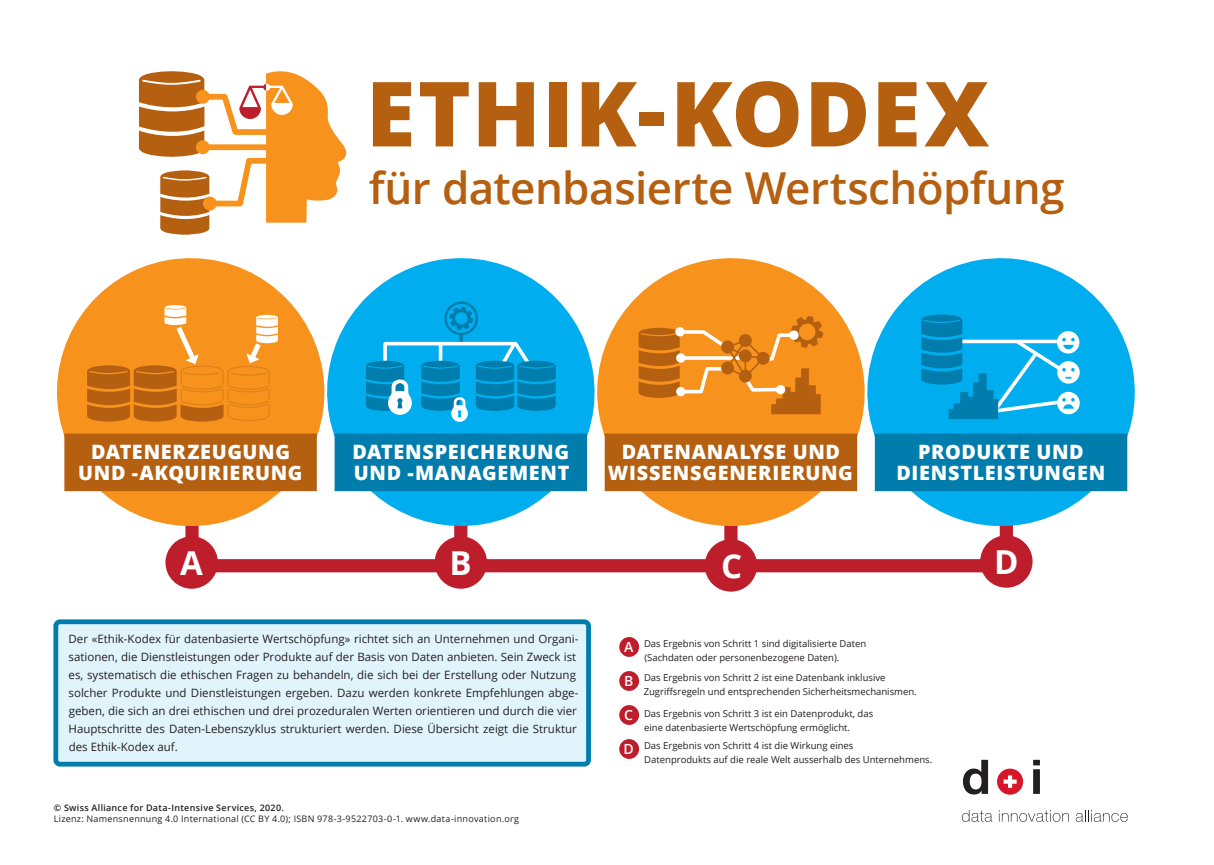
<style>
.page{position:relative;width:1214px;height:865px;background:#fff}
.page>*{position:absolute;margin:0;border:0;box-sizing:border-box;transform-origin:0 0}
.t1{font:800 90px "Open Sans";letter-spacing:.015em;color:#b56011}
.t2{font:600 44px "Open Sans";letter-spacing:-.015em;color:#b56011}
.t3{font:700 33px "Open Sans";color:#fff}
.t4{font:800 19.8px/20.9px "Open Sans";letter-spacing:.03em;color:#fff;text-align:center}
.t5{font:600 14px "Open Sans";color:#fff}
.t6{font:11.5px/18px "Open Sans";color:#231f20}
.t7{font:9.5px/14px "Open Sans";color:#231f20}
.t8{font:9px "Open Sans";letter-spacing:.03em;color:#231f20}
.t9{font:600 9px "Open Sans";letter-spacing:.03em;color:#231f20}
</style>
<div class="page">
<svg style="left:139px;top:71px;width:208px;height:164px"></svg>
<div style="left:56px;top:621px;width:532px;height:143px;background:#e1f4fc;border-radius:4px"></div>
<div style="left:53px;top:619px;width:538px;height:147px;border:5px solid #007dad;border-radius:4px"></div>
<div style="left:619px;top:637px;width:20px;height:20px;background:#be1d2c;border-radius:50%"></div>
<div style="left:619px;top:671px;width:20px;height:20px;background:#be1d2c;border-radius:50%"></div>
<div style="left:619px;top:705px;width:20px;height:20px;background:#be1d2c;border-radius:50%"></div>
<div style="left:619px;top:739px;width:20px;height:20px;background:#be1d2c;border-radius:50%"></div>
<svg style="left:200px;top:537px;width:824px;height:42px"></svg>
<svg style="left:56px;top:258px;width:260px;height:279px;fill:#f7931d"></svg>
<svg style="left:605px;top:258px;width:251px;height:279px;fill:#f7931d"></svg>
<svg style="left:316px;top:258px;width:289px;height:279px;fill:#00aeef"></svg>
<svg style="left:856px;top:258px;width:279px;height:279px;fill:#00aeef"></svg>
<svg style="left:87px;top:305px;width:191px;height:116px;background:#e88d26"></svg>
<svg style="left:459px;top:335px;width:4px;height:4px"></svg>
<svg style="left:449px;top:306px;width:24px;height:24px"></svg>
<div style="left:444px;top:301px;width:34px;height:34px;border:2px solid #007dad;border-radius:50%"></div>
<svg style="left:366px;top:339px;width:189px;height:83px;background:#18a2d6"></svg>
<svg style="left:638px;top:316px;width:185px;height:98px;background:#e58b27"></svg>
<svg style="left:921px;top:314px;width:158px;height:105px;background:#1eace1"></svg>
<div style="left:64px;top:433px;width:253px;height:58px;background:#b56011"></div>
<div style="left:604px;top:433px;width:253px;height:58px;background:#b56011"></div>
<div style="left:334px;top:433px;width:253px;height:58px;background:#007dad"></div>
<div style="left:874px;top:433px;width:253px;height:58px;background:#007dad"></div>
<div style="left:165px;top:536px;width:53px;height:52px;background:#be1d2c;border-radius:50%"></div>
<div style="left:434px;top:536px;width:53px;height:52px;background:#be1d2c;border-radius:50%"></div>
<div style="left:704px;top:539px;width:53px;height:52px;background:#be1d2c;border-radius:50%"></div>
<div style="left:980px;top:535px;width:52px;height:52px;background:#be1d2c;border-radius:50%"></div>
<svg style="left:963px;top:759px;width:24px;height:35px"></svg>
<svg style="left:1033px;top:759px;width:6px;height:34px"></svg>
<svg style="left:997px;top:768px;width:25px;height:26px"></svg>
<svg style="left:962px;top:810px;width:30px;height:11px"></svg>
<svg style="left:998px;top:810px;width:70px;height:11px"></svg>
<svg style="left:1075px;top:810px;width:52px;height:11px"></svg>
<p class="t1" style="left:366px;top:45px;width:625px">ETHIK-KODEX</p>
<p class="t2" style="left:369px;top:158px;width:697px">für datenbasierte Wertschöpfung</p>
<p class="t4" style="left:352px;top:441px;width:218px;text-align:left">DATENSPEICHERUNG<br>UND -MANAGEMENT</p>
<p class="t4" style="left:896px;top:441px;width:210px">PRODUKTE UND<br>DIENSTLEISTUNGEN</p>
<p class="t4" style="left:78px;top:441px;width:226px">DATENERZEUGUNG<br>UND -AKQUIRIERUNG</p>
<p class="t4" style="left:607px;top:441px;width:247px">DATENANALYSE UND<br>WISSENSGENERIERUNG</p>
<p class="t3" style="left:180px;top:540px;width:24px">A</p>
<p class="t3" style="left:449px;top:540px;width:24px">B</p>
<p class="t3" style="left:721px;top:543px;width:23px">C</p>
<p class="t3" style="left:994px;top:539px;width:26px">D</p>
<p class="t6" style="left:68px;top:629px;width:511px">Der «Ethik-Kodex für datenbasierte Wertschöpfung» richtet sich an Unternehmen und Organi&shy;sationen, die Dienstleistungen oder Produkte auf der Basis von Daten anbieten. Sein Zweck ist es, systematisch die ethischen Fragen zu behandeln, die sich bei der Erstellung oder Nutzung solcher Produkte und Dienstleistungen ergeben. Dazu werden konkrete Empfehlungen abge&shy;geben, die sich an drei ethischen und drei prozeduralen Werten orientieren und durch die vier Hauptschritte des Daten-Lebenszyklus strukturiert werden. Diese Übersicht zeigt die Struktur des Ethik-Kodex auf.</p>
<p class="t5" style="left:624px;top:637px;width:11px">A</p>
<p class="t7" style="left:644px;top:636px;width:224px">Das Ergebnis von Schritt 1 sind digitalisierte Daten (Sachdaten oder personenbezogene Daten).</p>
<p class="t5" style="left:624px;top:671px;width:11px">B</p>
<p class="t7" style="left:643px;top:670px;width:274px">Das Ergebnis von Schritt 2 ist eine Datenbank inklusive<br>Zugriffsregeln und entsprechenden Sicherheitsmechanismen.</p>
<p class="t5" style="left:624px;top:705px;width:10px">C</p>
<p class="t7" style="left:644px;top:706px;width:231px">Das Ergebnis von Schritt 3 ist ein Datenprodukt, das eine datenbasierte Wertschöpfung ermöglicht.</p>
<p class="t5" style="left:623px;top:739px;width:12px">D</p>
<p class="t7" style="left:644px;top:738px;width:290px">Das Ergebnis von Schritt 4 ist die Wirkung eines<br>Datenprodukts auf die reale Welt ausserhalb des Unternehmens.</p>
<p class="t9" style="left:54px;top:801px;width:231px">© Swiss Alliance for Data-Intensive Services, 2020.</p>
<p class="t8" style="left:54px;top:812px;width:466px">Lizenz: Namensnennung 4.0 International (CC BY 4.0); ISBN 978-3-9522703-0-1. www.data-innovation.org</p>
</div>
